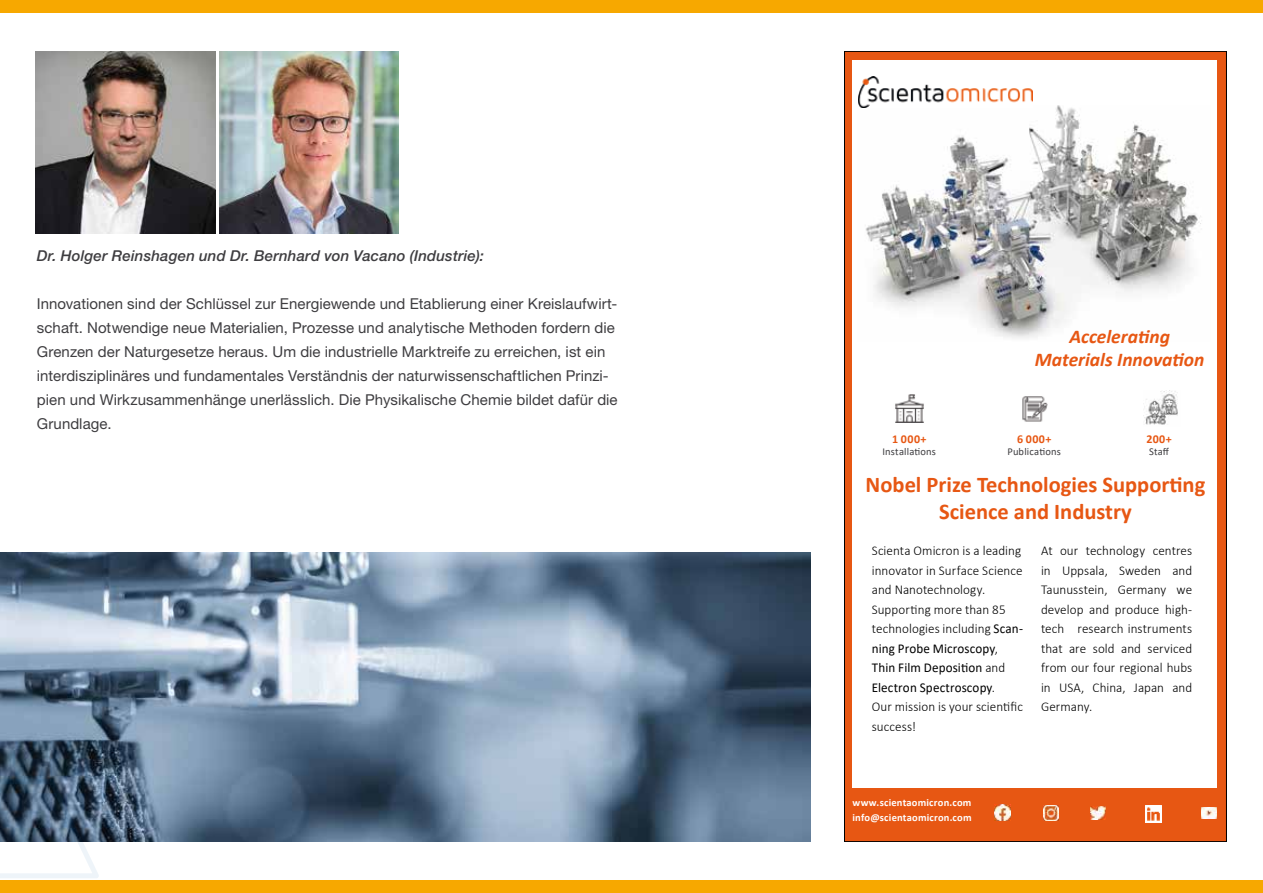
<style>
.page{position:relative;width:1263px;height:893px;background:#fff}
.page>*{position:absolute;margin:0;border:0;box-sizing:border-box;transform-origin:0 0}
.t1{font:700 22.5px/27px "Calibri";color:#e75713;text-align:center}
.t2{font:italic 700 19.5px/23.4px "Calibri";color:#e75713;text-align:center}
.t3{font:15px/24px "Helvetica Neue LT Std";letter-spacing:.005em;color:#3e3d40}
.t4{font:italic 500 15px "Helvetica Neue LT Std";letter-spacing:.01em;color:#3e3d40}
.t5{font:300 13.5px/19.5px "Calibri";letter-spacing:.005em;color:#000}
.t6{font:700 12px "Calibri";letter-spacing:.035em;color:#e75713}
.t7{font:700 10.5px/15px "Calibri";letter-spacing:.02em;color:#fff}
.t8{font:10.5px "Calibri";letter-spacing:.015em;color:#3e3d40}
.s1{font-weight:400}
</style>
<div class="page">
<img style="left:100px;top:553px;width:710px;height:288px">
<div style="left:844px;top:51px;width:383px;height:791px;background:#e75713"></div>
<div style="left:852px;top:60px;width:365px;height:728px;background:#fff"></div>
<img style="left:1145px;top:805px;width:16px;height:17px">
<img style="left:995px;top:804px;width:15px;height:16px">
<img style="left:1043px;top:805px;width:15px;height:15px">
<img style="left:1090px;top:806px;width:16px;height:13px">
<img style="left:1201px;top:807px;width:16px;height:11px">
<img style="left:860px;top:105px;width:341px;height:233px">
<img style="left:858px;top:76px;width:175px;height:31px">
<img style="left:895px;top:394px;width:29px;height:29px">
<img style="left:1143px;top:390px;width:35px;height:35px">
<img style="left:1022px;top:396px;width:26px;height:26px">
<img style="left:100px;top:52px;width:115px;height:181px">
<img style="left:219px;top:52px;width:179px;height:181px">
<div style="left:0;top:880px;width:1263px;height:13px;background:#f7a800"></div>
<div style="left:0;top:0;width:1263px;height:13px;background:#f7a800"></div>
<svg style="left:0;top:51px;width:100px;height:827px"></svg>
<p class="t4" style="left:37px;top:246px;width:449px">Dr. Holger Reinshagen und Dr. Bernhard von Vacano (Industrie):</p>
<p class="t3" style="left:37px;top:291px;width:582px">Innovationen sind der Schlüssel zur Energiewende und Etablierung einer Kreislaufwirt&shy;schaft. Notwendige neue Materialien, Prozesse und analytische Methoden fordern die Grenzen der Naturgesetze heraus. Um die industrielle Marktreife zu erreichen, ist ein interdisziplinäres und fundamentales Verständnis der naturwissenschaftlichen Prinzi&shy;pien und Wirkzusammenhänge unerlässlich. Die Physikalische Chemie bildet dafür die Grundlage.</p>
<p class="t6" style="left:892px;top:430px;width:36px">1 000+</p>
<p class="t8" style="left:882px;top:444px;width:55px">Installations</p>
<h2 class="t2" style="left:1035px;top:324px;width:171px">Accelerating<br>Materials Innovation</h2>
<p class="t6" style="left:1017px;top:430px;width:36px">6 000+</p>
<p class="t8" style="left:1007px;top:444px;width:55px">Publications</p>
<p class="t6" style="left:1146px;top:430px;width:27px">200+</p>
<p class="t8" style="left:1149px;top:444px;width:22px">Staff</p>
<h1 class="t1" style="left:866px;top:471px;width:341px">Nobel Prize Technologies Supporting<br>Science and Industry</h1>
<p class="t5" style="left:872px;top:541px;width:153px">Scienta Omicron is a leading innovator in Surface Science and Nanotechnology.<br>Supporting more than 85 technologies including <span class="s1">Scan&shy;ning Probe Microscopy</span>,<br><span class="s1">Thin Film Deposition</span> and<br><span class="s1">Electron Spectroscopy</span>.<br>Our mission is your scientific success!</p>
<p class="t5" style="left:1041px;top:541px;width:153px;text-align:justify">At our technology centres in Uppsala, Sweden and Taunusstein, Germany we develop and produce high&shy;tech research instruments that are sold and serviced from our four regional hubs in USA, China, Japan and Germany.</p>
<p class="t7" style="left:852px;top:794px;width:121px">www.scientaomicron.com info@scientaomicron.com</p>
</div>
